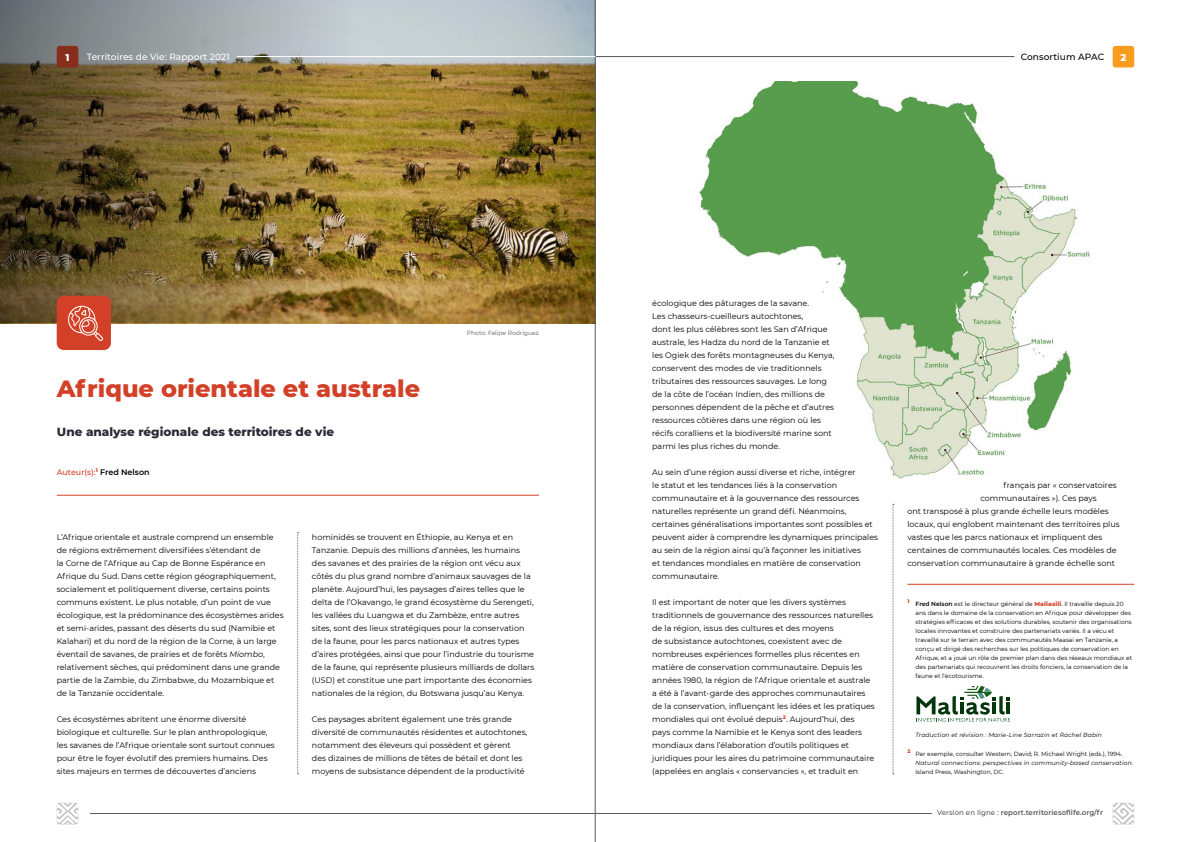
<style>
.page{position:relative;width:1191px;height:842px;background:#fff}
.page>*{position:absolute;margin:0;border:0;box-sizing:border-box;transform-origin:0 0}
.t1{font:800 24px "Montserrat";color:#d24127}
.t2{font:800 12px "Montserrat";color:#292c34}
.t3{font:800 10px "Montserrat";color:#fff}
.t4{font:500 9px "Montserrat";letter-spacing:.01em;color:#fff}
.t5{font:500 9px "Montserrat";letter-spacing:.01em;color:#000}
.t6{font:8px/13px "Montserrat";color:#000}
.t7{font:500 8px "Montserrat";color:#d24127}
.t8{font:600 7px "Montserrat";letter-spacing:.01em;color:#575958}
.t9{font:6px/9px "Montserrat";color:#000}
.t10{font:italic 6px "Montserrat";letter-spacing:.02em;color:#000}
.t11{font:6px "Montserrat";color:#575958}
.t12{font:800 5.2px "Montserrat";color:#d24127}
.s1{font-weight:600;color:#000}
.s2{font-style:italic}
.s3{font-weight:600}
.s4{font-weight:800;color:#d24127}
.s5{font-weight:500}
</style>
<div class="page">
<div style="left:1112px;top:46px;width:22px;height:21px;background:#f99b1c;border-radius:3px"></div>
<svg style="left:1112px;top:803px;width:22px;height:21px"></svg>
<img style="left:698px;top:81px;width:391px;height:398px">
<img style="left:474px;top:0;width:121px;height:323px">
<img style="left:0;top:0;width:474px;height:323px">
<div style="left:57px;top:296px;width:54px;height:54px;background:#d24127;border-radius:7px"></div>
<svg style="left:68px;top:306px;width:35px;height:35px"></svg>
<svg style="left:297px;top:532px;width:2px;height:243px"></svg>
<hr style="left:907px;top:584px;width:227px;height:1px;background:#d24127">
<hr style="left:57px;top:495px;width:482px;height:1px;background:#d24127">
<svg style="left:916px;top:685px;width:94px;height:37px"></svg>
<hr style="left:595px;top:56px;width:419px;height:1px;background:#575958">
<hr style="left:595px;top:813px;width:336px;height:1px;background:#575958">
<div style="left:57px;top:46px;width:21px;height:21px;background:#862d1b;border-radius:3px"></div>
<hr style="left:595px;top:0;width:1px;height:842px;background:#575958">
<svg style="left:57px;top:803px;width:21px;height:21px"></svg>
<hr style="left:90px;top:813px;width:505px;height:1px;background:#575958">
<hr style="left:237px;top:56px;width:358px;height:1px;background:#fff">
<svg style="left:892px;top:504px;width:2px;height:271px"></svg>
<p class="t3" style="left:65px;top:50px;width:6px">1</p>
<p class="t4" style="left:87px;top:50px;width:144px">Territoires de Vie: Rapport 2021</p>
<h1 class="t1" style="left:57px;top:371px;width:365px">Afrique orientale et australe</h1>
<h2 class="t2" style="left:57px;top:423px;width:279px">Une analyse régionale des territoires de vie</h2>
<p class="t7" style="left:57px;top:467px;width:94px">Auteur(s):<sup>1</sup> <span class="s1">Fred Nelson</span></p>
<p class="t11" style="left:467px;top:328px;width:73px">Photo: Felipe Rodriguez</p>
<p class="t6" style="left:57px;top:530px;width:228px">L’Afrique orientale et australe comprend un ensemble de régions extrêmement diversifiées s’étendant de<br>la Corne de l’Afrique au Cap de Bonne Espérance en Afrique du Sud. Dans cette région géographiquement, socialement et politiquement diverse, certains points communs existent. Le plus notable, d’un point de vue écologique, est la prédominance des écosystèmes arides et semi-arides, passant des déserts du sud (Namibie et Kalahari) et du nord de la région de la Corne, à un large éventail de savanes, de prairies et de forêts <span class="s2">Miombo</span>, relativement sèches, qui prédominent dans une grande partie de la Zambie, du Zimbabwe, du Mozambique et de la Tanzanie occidentale.</p>
<p class="t6" style="left:57px;top:712px;width:219px">Ces écosystèmes abritent une énorme diversité biologique et culturelle. Sur le plan anthropologique, les savanes de l’Afrique orientale sont surtout connues pour être le foyer évolutif des premiers humains. Des sites majeurs en termes de découvertes d’anciens</p>
<p class="t6" style="left:312px;top:530px;width:224px">hominidés se trouvent en Éthiopie, au Kenya et en Tanzanie. Depuis des millions d’années, les humains des savanes et des prairies de la région ont vécu aux côtés du plus grand nombre d’animaux sauvages de la planète. Aujourd’hui, les paysages d’aires telles que le delta de l’Okavango, le grand écosystème du Serengeti, les vallées du Luangwa et du Zambèze, entre autres sites, sont des lieux stratégiques pour la conservation de la faune, pour les parcs nationaux et autres types d’aires protégées, ainsi que pour l’industrie du tourisme de la faune, qui représente plusieurs milliards de dollars (USD) et constitue une part importante des économies nationales de la région, du Botswana jusqu’au Kenya.</p>
<p class="t6" style="left:312px;top:712px;width:217px">Ces paysages abritent également une très grande diversité de communautés résidentes et autochtones, notamment des éleveurs qui possèdent et gèrent<br>des dizaines de millions de têtes de bétail et dont les moyens de subsistance dépendent de la productivité</p>
<p class="t5" style="left:1020px;top:50px;width:85px">Consortium APAC</p>
<p class="t3" style="left:1120px;top:50px;width:7px">2</p>
<p class="t6" style="left:652px;top:296px;width:184px">écologique des pâturages de la savane.<br>Les chasseurs-cueilleurs autochtones,<br>dont les plus célèbres sont les San d’Afrique australe, les Hadza du nord de la Tanzanie et les Ogiek des forêts montagneuses du Kenya, conservent des modes de vie traditionnels tributaires des ressources sauvages. Le long de la côte de l’océan Indien, des millions de personnes dépendent de la pêche et d’autres ressources côtières dans une région où les récifs coralliens et la biodiversité marine sont parmi les plus riches du monde.</p>
<p class="t6" style="left:652px;top:465px;width:227px">Au sein d’une région aussi diverse et riche, intégrer<br>le statut et les tendances liés à la conservation communautaire et à la gouvernance des ressources naturelles représente un grand défi. Néanmoins, certaines généralisations importantes sont possibles et peuvent aider à comprendre les dynamiques principales au sein de la région ainsi qu’à façonner les initiatives<br>et tendances mondiales en matière de conservation communautaire.</p>
<p class="t6" style="left:652px;top:595px;width:224px">Il est important de noter que les divers systèmes traditionnels de gouvernance des ressources naturelles de la région, issus des cultures et des moyens<br>de subsistance autochtones, coexistent avec de nombreuses expériences formelles plus récentes en matière de conservation communautaire. Depuis les années 1980, la région de l’Afrique orientale et australe a été à l’avant-garde des approches communautaires de la conservation, influençant les idées et les pratiques mondiales qui ont évolué depuis<sup>2</sup>. Aujourd’hui, des pays comme la Namibie et le Kenya sont des leaders mondiaux dans l’élaboration d’outils politiques et juridiques pour les aires du patrimoine communautaire (appelées en anglais « conservancies », et traduit en</p>
<p class="t6" style="left:1003px;top:478px;width:115px">français par « conservatoires</p>
<p class="t6" style="left:980px;top:491px;width:118px">communautaires »). Ces pays</p>
<p class="t6" style="left:907px;top:504px;width:203px">ont transposé à plus grande échelle leurs modèles</p>
<p class="t6" style="left:907px;top:517px;width:214px">locaux, qui englobent maintenant des territoires plus</p>
<p class="t6" style="left:907px;top:530px;width:196px">vastes que les parcs nationaux et impliquent des</p>
<p class="t6" style="left:907px;top:543px;width:211px">centaines de communautés locales. Ces modèles de</p>
<p class="t6" style="left:907px;top:556px;width:209px">conservation communautaire à grande échelle sont</p>
<p class="t12" style="left:907px;top:597px;width:4px">1</p>
<p class="t9" style="left:915px;top:599px;width:218px"><span class="s3">Fred Nelson</span> est le directeur général de <span class="s4">Maliasili</span>. Il travaille depuis 20 ans dans le domaine de la conservation en Afrique pour développer des stratégies efficaces et des solutions durables, soutenir des organisations locales innovantes et construire des partenariats variés. Il a vécu et travaillé sur le terrain avec des communautés Maasai en Tanzanie, a conçu et dirigé des recherches sur les politiques de conservation en Afrique, et a joué un rôle de premier plan dans des réseaux mondiaux et des partenariats qui recouvrent les droits fonciers, la conservation de la faune et l’écotourisme.</p>
<p class="t10" style="left:915px;top:731px;width:188px">Traduction et révision : Marie-Line Sarrazin et Rachel Babin</p>
<p class="t12" style="left:907px;top:747px;width:5px">2</p>
<p class="t9" style="left:915px;top:749px;width:219px">Par exemple, consulter Western, David; R. Michael Wright (eds.), 1994.<br><span class="s2">Natural connections: perspectives in community-based conservation</span>.<br>Island Press, Washington, DC.</p>
<p class="t8" style="left:937px;top:808px;width:167px"><span class="s5">Version en ligne :</span> report.territoriesoflife.org/fr</p>
</div>
